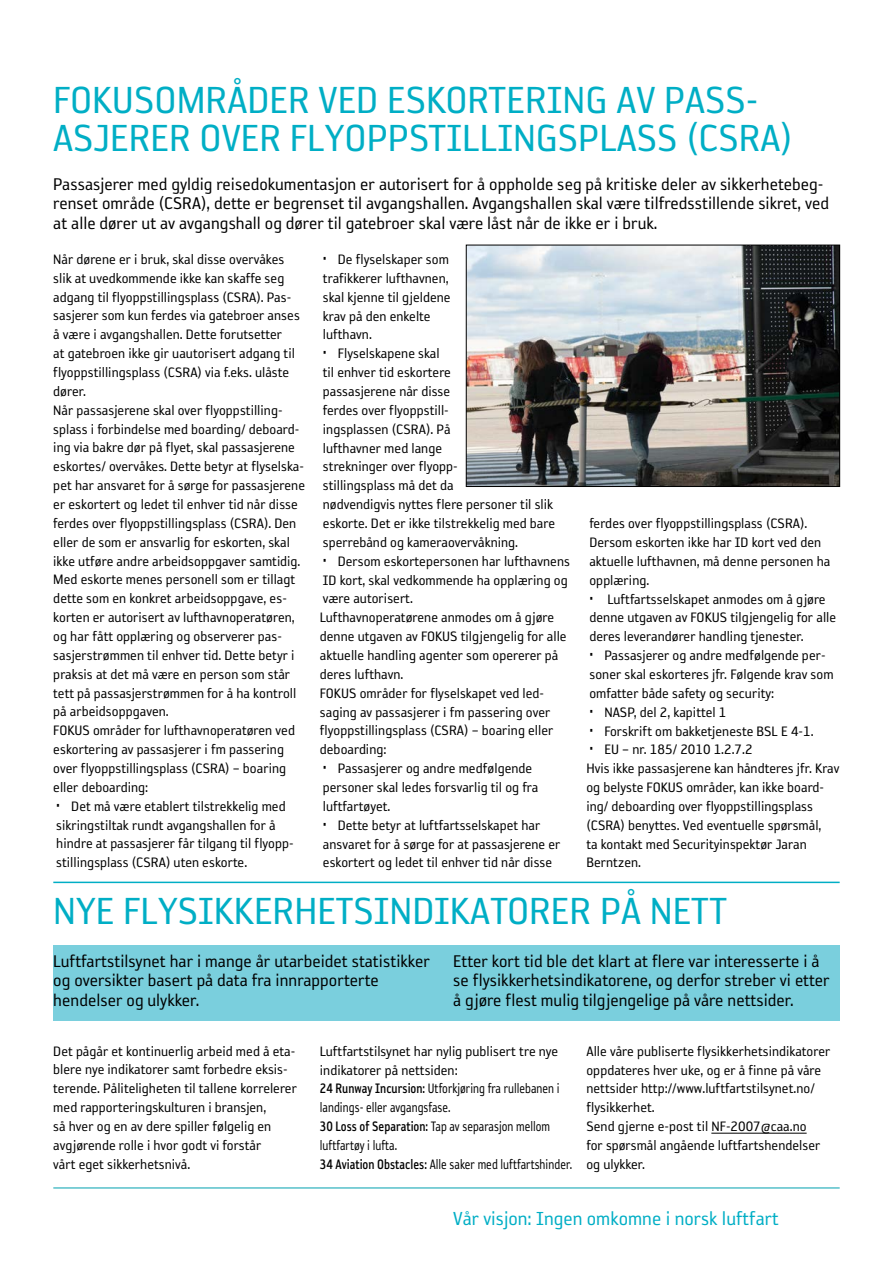
<style>
.page{position:relative;width:893px;height:1263px;background:#fff}
.page>*{position:absolute;margin:0;border:0;box-sizing:border-box;transform-origin:0 0}
.t1{font:43.5px "Reykjavik One OT A Gauge";color:#00aec5}
.t2{font:21.75px "Reykjavik One OT A Gauge";color:#00aec5}
.t3{font:19.5px/19.5px "Reykjavik One OT A Gauge";color:#000}
.t4{font:15.75px/18.9px "Reykjavik One OT A Gauge";color:#000}
.s1{font-family:"Reykjavik One OT B Gauge"}
</style>
<div class="page">
<hr style="left:53px;top:1187px;width:787px;height:1px;background:#00a0af">
<div style="left:53px;top:946px;width:787px;height:75px;background:#7acfdd"></div>
<img style="left:468px;top:247px;width:370px;height:238px">
<div style="left:466px;top:245px;width:374px;height:242px;border:1px solid #000"></div>
<hr style="left:711px;top:1133px;width:96px;height:1px;background:#000">
<hr style="left:53px;top:882px;width:787px;height:1px;background:#00aec5">
<h1 class="t1" style="left:53px;top:78px;width:707px">FOKUSOMRÅDER VED ESKORTERING AV PASS-</h1>
<h1 class="t1" style="left:53px;top:116px;width:741px">ASJERER OVER FLYOPPSTILLINGSPLASS (CSRA)</h1>
<p class="t3" style="left:53px;top:174px;width:777px">Passasjerer med gyldig reisedokumentasjon er autorisert for å oppholde seg på kritiske deler av sikkerhetebeg&shy;renset område (CSRA), dette er begrenset til avgangshallen. Avgangshallen skal være tilfredsstillende sikret, ved at alle dører ut av avgangshall og dører til gatebroer skal være låst når de ikke er i bruk.</p>
<p class="t4" style="left:53px;top:250px;width:253px">Når dørene er i bruk, skal disse overvåkes slik at uvedkommende ikke kan skaffe seg adgang til flyoppstillingsplass (CSRA). Pas&shy;sasjerer som kun ferdes via gatebroer anses å være i avgangshallen. Dette forutsetter<br>at gatebroen ikke gir uautorisert adgang til flyoppstillingsplass (CSRA) via f.eks. ulåste dører.<br>Når passasjerene skal over flyoppstilling&shy;splass i forbindelse med boarding/ deboard&shy;ing via bakre dør på flyet, skal passasjerene eskortes/ overvåkes. Dette betyr at flyselska&shy;pet har ansvaret for å sørge for passasjerene er eskortert og ledet til enhver tid når disse ferdes over flyoppstillingsplass (CSRA). Den eller de som er ansvarlig for eskorten, skal ikke utføre andre arbeidsoppgaver samtidig.<br>Med eskorte menes personell som er tillagt dette som en konkret arbeidsoppgave, es&shy;korten er autorisert av lufthavnoperatøren, og har fått opplæring og observerer pas&shy;sasjerstrømmen til enhver tid. Dette betyr i praksis at det må være en person som står tett på passasjerstrømmen for å ha kontroll på arbeidsoppgaven.<br>FOKUS områder for lufthavnoperatøren ved eskortering av passasjerer i fm passering over flyoppstillingsplass (CSRA) – boaring eller deboarding:</p>
<p class="t4" style="left:56px;top:797px;width:239px">• Det må være etablert tilstrekkelig med sikringstiltak rundt avgangshallen for å hindre at passasjerer får tilgang til flyopp&shy;stillingsplass (CSRA) uten eskorte.</p>
<p class="t4" style="left:323px;top:250px;width:129px">• De flyselskaper som trafikkerer lufthavnen, skal kjenne til gjeldene krav på den enkelte lufthavn.</p>
<p class="t4" style="left:323px;top:344px;width:234px">• Flyselskapene skal<br>til enhver tid eskortere<br>passasjerene når disse<br>ferdes over flyoppstill-<br>ingsplassen (CSRA). På<br>lufthavner med lange<br>strekninger over flyopp-<br>stillingsplass må det da<br>nødvendigvis nyttes flere personer til slik eskorte. Det er ikke tilstrekkelig med bare sperrebånd og kameraovervåkning.</p>
<p class="t4" style="left:320px;top:552px;width:252px">• Dersom eskortepersonen har lufthavnens ID kort, skal vedkommende ha opplæring og være autorisert.<br>Lufthavnoperatørene anmodes om å gjøre denne utgaven av FOKUS tilgjengelig for alle aktuelle handling agenter som opererer på deres lufthavn.<br>FOKUS områder for flyselskapet ved led&shy;saging av passasjerer i fm passering over flyoppstillingsplass (CSRA) – boaring eller deboarding:</p>
<p class="t4" style="left:323px;top:759px;width:217px">• Passasjerer og andre medfølgende personer skal ledes forsvarlig til og fra luftfartøyet.</p>
<p class="t4" style="left:323px;top:816px;width:239px">• Dette betyr at luftfartsselskapet har ansvaret for å sørge for at passasjerene er eskortert og ledet til enhver tid når disse</p>
<p class="t4" style="left:589px;top:514px;width:242px">ferdes over flyoppstillingsplass (CSRA).<br>Dersom eskorten ikke har ID kort ved den aktuelle lufthavnen, må denne personen ha opplæring.</p>
<p class="t4" style="left:589px;top:589px;width:248px">• Luftfartsselskapet anmodes om å gjøre denne utgaven av FOKUS tilgjengelig for alle deres leverandører handling tjenester.</p>
<p class="t4" style="left:589px;top:646px;width:246px">• Passasjerer og andre medfølgende per&shy;soner skal eskorteres jfr. Følgende krav som omfatter både safety og security:</p>
<p class="t4" style="left:589px;top:702px;width:138px">• NASP, del 2, kapittel 1</p>
<p class="t4" style="left:589px;top:721px;width:226px">• Forskrift om bakketjeneste BSL E 4-1.</p>
<p class="t4" style="left:586px;top:740px;width:255px">• EU – nr. 185/ 2010 1.2.7.2<br>Hvis ikke passasjerene kan håndteres jfr. Krav og belyste FOKUS områder, kan ikke board&shy;ing/ deboarding over flyoppstillingsplass (CSRA) benyttes. Ved eventuelle spørsmål,<br>ta kontakt med Securityinspektør Jaran Berntzen.</p>
<h1 class="t1" style="left:53px;top:888px;width:676px">NYE FLYSIKKERHETSINDIKATORER PÅ NETT</h1>
<p class="t3" style="left:53px;top:951px;width:378px">Luftfartstilsynet har i mange år utarbeidet statistikker og oversikter basert på data fra innrapporterte hendelser og ulykker.</p>
<p class="t3" style="left:453px;top:951px;width:378px">Etter kort tid ble det klart at flere var interesserte i å se flysikkerhetsindikatorene, og derfor streber vi etter å gjøre flest mulig tilgjengelige på våre nettsider.</p>
<p class="t4" style="left:53px;top:1041px;width:245px">Det pågår et kontinuerlig arbeid med å eta&shy;blere nye indikatorer samt forbedre eksis&shy;terende. Påliteligheten til tallene korrelerer med rapporteringskulturen i bransjen,<br>så hver og en av dere spiller følgelig en avgjørende rolle i hvor godt vi forstår<br>vårt eget sikkerhetsnivå.</p>
<p class="t4" style="left:586px;top:1042px;width:245px">Alle våre publiserte flysikkerhetsindikatorer oppdateres hver uke, og er å finne på våre nettsider http://www.luftfartstilsynet.no/ flysikkerhet.<br>Send gjerne e-post til NF-2007@caa.no<br>for spørsmål angående luftfartshendelser og ulykker.</p>
<p class="t4" style="left:320px;top:1042px;width:254px">Luftfartstilsynet har nylig publisert tre nye indikatorer på nettsiden:<br><span class="s1">24 Runway Incursion:</span> Utforkjøring fra rullebanen i landings- eller avgangsfase.<br><span class="s1">30 Loss of Separation:</span> Tap av separasjon mellom luftfartøy i lufta.<br><span class="s1">34 Aviation Obstacles:</span> Alle saker med luftfartshinder.</p>
<h2 class="t2" style="left:453px;top:1208px;width:327px">Vår visjon: Ingen omkomne i norsk luftfart</h2>
</div>
